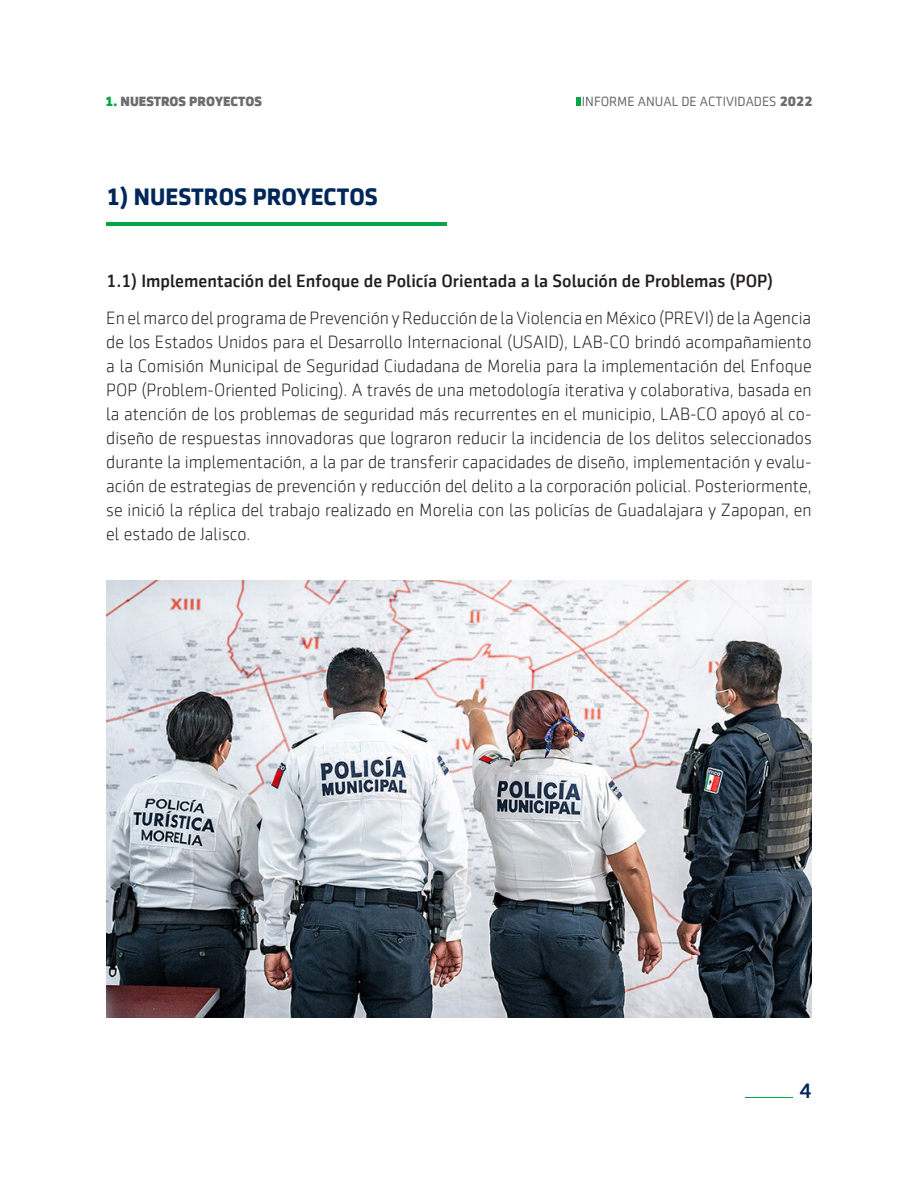
<style>
.page{position:relative;width:918px;height:1188px;background:#fff}
.page>*{position:absolute;margin:0;border:0;box-sizing:border-box;transform-origin:0 0}
.TOC_Heading{font:700 24px "Sentico Sans DT";color:#002759}
.t1{font:500 21px "Sentico Sans DT";color:#002759}
.t2{font:300 18px/24px "Sentico Sans DT";color:#231f20;text-align:justify}
.TOC_Heading-2{font:500 18px "Sentico Sans DT";color:#231f20}
.t3{font:13.5px "Sentico Sans DT";color:#6c6d70}
.t4{font:800 13.5px "Sentico Sans DT";color:#6c6d70}
.s1{color:#05a645}
.s2{font-weight:800}
</style>
<div class="page">
<svg style="left:576px;top:97px;width:4px;height:9px"></svg>
<hr style="left:106px;top:222px;width:340px;height:4px;background:#05a645">
<hr style="left:745px;top:1097px;width:48px;height:1px;background:#05a645">
<img style="left:106px;top:580px;width:706px;height:438px">
<p class="t4" style="left:105px;top:93px;width:158px"><span class="s1">1.</span> NUESTROS PROYECTOS</p>
<p class="t3" style="left:582px;top:94px;width:232px">INFORME ANUAL DE ACTIVIDADES <span class="s2">2022</span></p>
<p class="TOC_Heading" style="left:106px;top:183px;width:273px">1) NUESTROS PROYECTOS</p>
<p class="TOC_Heading-2" style="left:106px;top:271px;width:668px">1.1) Implementación del Enfoque de Policía Orientada a la Solución de Problemas (POP)</p>
<p class="t2" style="left:106px;top:306px;width:707px">En el marco del programa de Prevención y Reducción de la Violencia en México (PREVI) de la Agencia de los Estados Unidos para el Desarrollo Internacional (USAID), LAB-CO brindó acompañamiento a la Comisión Municipal de Seguridad Ciudadana de Morelia para la implementación del Enfoque POP (Problem-Oriented Policing). A través de una metodología iterativa y colaborativa, basada en la atención de los problemas de seguridad más recurrentes en el municipio, LAB-CO apoyó al co&shy;diseño de respuestas innovadoras que lograron reducir la incidencia de los delitos seleccionados durante la implementación, a la par de transferir capacidades de diseño, implementación y evalu&shy;ación de estrategias de prevención y reducción del delito a la corporación policial. Posteriormente, se inició la réplica del trabajo realizado en Morelia con las policías de Guadalajara y Zapopan, en el estado de Jalisco.</p>
<p class="t1" style="left:800px;top:1079px;width:14px">4</p>
</div>
